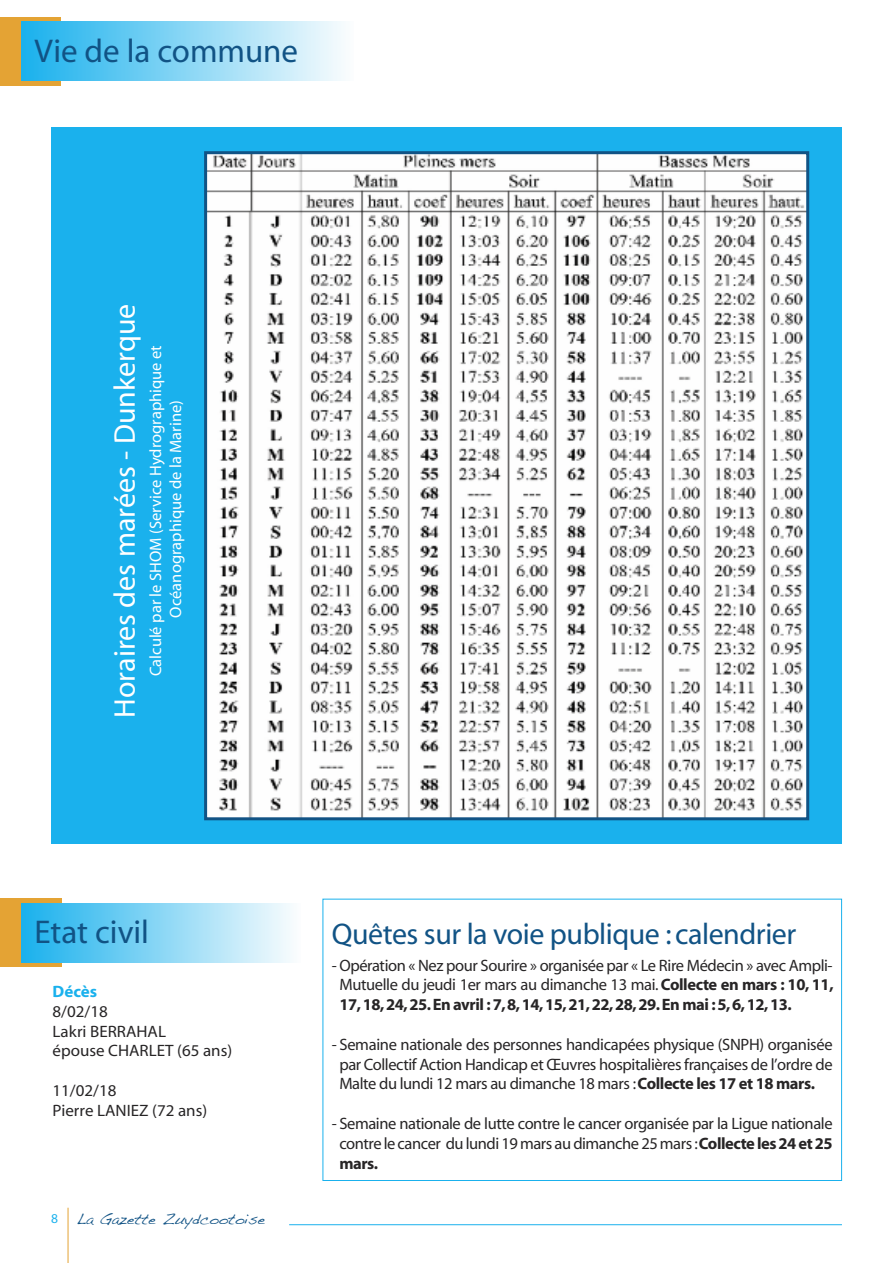
<style>
.page{position:relative;width:893px;height:1263px;background:#fff}
.page>*{position:absolute;margin:0;border:0;box-sizing:border-box;transform-origin:0 0}
.t1{font:33px "Myriad";color:#115385}
.t2{font:30px "Myriad";letter-spacing:-.015em;color:#115385}
.t3{font:30px "Myriad";color:#fff}
.t4{font:16.5px/19.8px "Myriad";letter-spacing:-.025em;color:#272526;text-align:justify}
.t5{font:16.5px/19.8px "Myriad";color:#272526}
.t6{font:16.5px/19.8px "Myriad";color:#fff;text-align:center}
.t7{font:700 16.5px "Myriad";color:#1ab1ed}
.t8{font:15px "Handwriting Dakota";color:#115385}
.s1{font-family:"Myriad";font-size:13.5px;color:#1ab1ed}
.s2{font-weight:700}
</style>
<div class="page">
<div style="left:51px;top:128px;width:791px;height:716px;background:#1ab1ed"></div>
<img style="left:208px;top:155px;width:597px;height:661px">
<div style="left:204px;top:151px;width:605px;height:669px;border:3px solid #115385"></div>
<div style="left:0;top:899px;width:62px;height:68px;background:#e4a334"></div>
<div style="left:22px;top:903px;width:278px;height:59px;background:linear-gradient(to right,#1ab1ed,#fbfdfe)"></div>
<hr style="left:289px;top:1224px;width:553px;height:1px;background:#1ab1ed">
<hr style="left:68px;top:1208px;width:1px;height:55px;background:#e4a334">
<div style="left:323px;top:899px;width:519px;height:282px;border:1px solid #1ab1ed"></div>
<div style="left:0;top:17px;width:60px;height:68px;background:#e4a334"></div>
<div style="left:22px;top:21px;width:331px;height:60px;background:linear-gradient(to right,#1ab1ed,#fbfdfe)"></div>
<h1 class="t1" style="left:35px;top:38px;width:265px">Vie de la commune</h1>
<h2 class="t3" style="left:113px;top:718px;width:415px;rotate:-90deg">Horaires des marées - Dunkerque</h2>
<p class="t6" style="left:147px;top:676px;width:332px;rotate:-90deg">Calculé par le SHOM (Service Hydrographique et<br>Océanographique de la Marine)</p>
<h1 class="t1" style="left:34px;top:920px;width:116px">Etat civil</h1>
<p class="t7" style="left:53px;top:985px;width:46px">Décès</p>
<p class="t5" style="left:53px;top:1003px;width:181px">8/02/18<br>Lakri BERRAHAL<br>épouse CHARLET (65 ans)</p>
<p class="t5" style="left:53px;top:1082px;width:156px">11/02/18<br>Pierre LANIEZ (72 ans)</p>
<p class="t8" style="left:51px;top:1210px;width:215px"><span class="s1">8</span> La Gazette Zuydcootoise</p>
<h2 class="t2" style="left:332px;top:923px;width:466px">Quêtes sur la voie publique : calendrier</h2>
<p class="t4" style="left:339px;top:956px;width:496px;text-indent:-8px">- Opération « Nez pour Sourire » organisée par « Le Rire Médecin » avec Ampli-Mutuelle du jeudi 1er mars au dimanche 13 mai. <span class="s2">Collecte en mars : 10, 11, 17,18,24,25.En avril :7,8,14,15,21,22,28,29.En mai :5,6,12,13.</span></p>
<p class="t4" style="left:339px;top:1036px;width:495px;text-indent:-8px">- Semaine nationale des personnes handicapées physique (SNPH) organisée par Collectif Action Handicap et Œuvres hospitalières françaises de l’ordre de Malte du lundi 12 mars au dimanche 18 mars :<span class="s2">Collecte les 17 et 18 mars.</span></p>
<p class="t4" style="left:339px;top:1115px;width:495px;text-indent:-8px">- Semaine nationale de lutte contre le cancer organisée par la Ligue nationale contre le cancer du lundi 19 mars au dimanche 25 mars :<span class="s2">Collecteles24et25 mars.</span></p>
</div>
